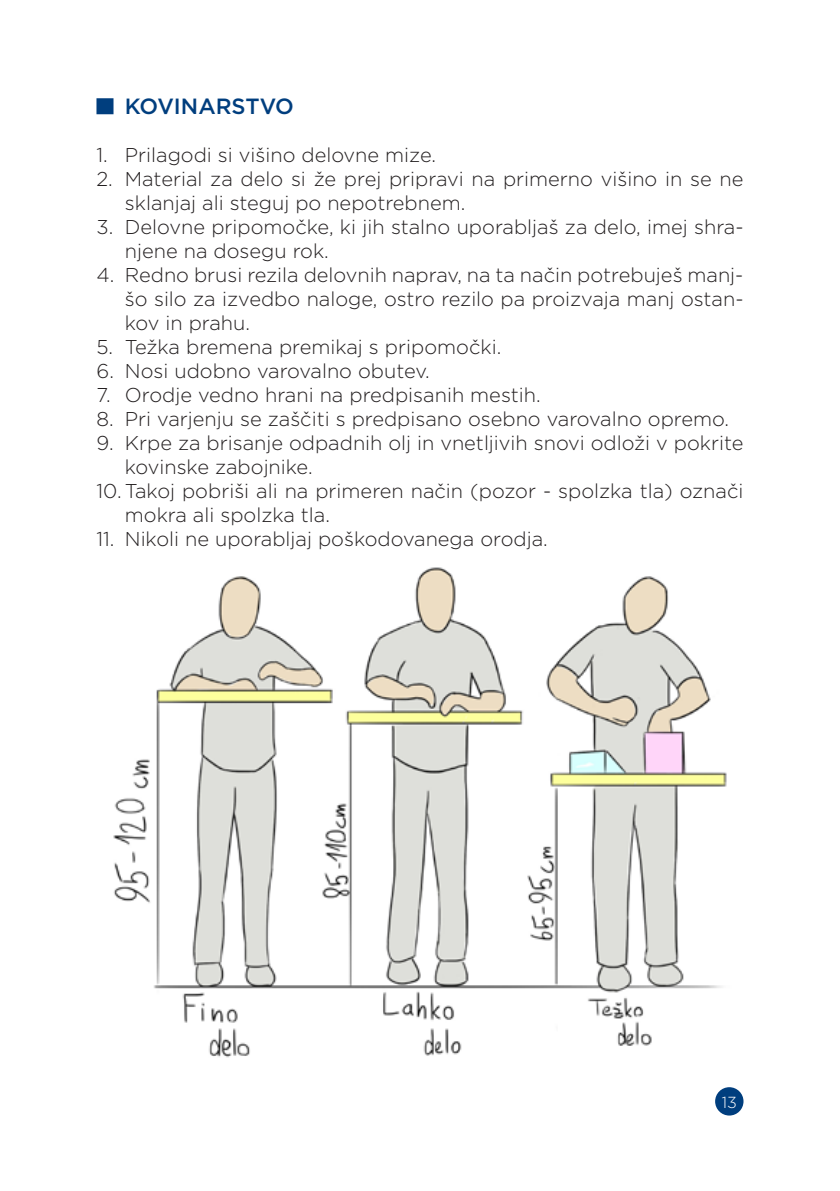
<style>
.page{position:relative;width:840px;height:1191px;background:#fff}
.page>*{position:absolute;margin:0;border:0;box-sizing:border-box;transform-origin:0 0}
.t1{font:500 22px "Gotham";color:#003e7e}
.t2{font:300 20px/24px "Gotham";color:#231f20}
.t3{font:300 16px "Gotham";color:#fff}
</style>
<div class="page">
<div style="left:714px;top:1087px;width:29px;height:28px;background:#003e7e;border-radius:50%"></div>
<div style="left:96px;top:98px;width:17px;height:16px;background:#003e7e"></div>
<img style="left:113px;top:567px;width:614px;height:491px">
<p class="t1" style="left:125px;top:92px;width:170px">KOVINARSTVO</p>
<p class="t2" style="left:96px;top:143px;width:341px">1. Prilagodi si višino delovne mize.</p>
<p class="t2" style="left:125px;top:167px;width:619px;text-indent:-28px">2. Material za delo si že prej pripravi na primerno višino in se ne sklanjaj ali steguj po nepotrebnem.</p>
<p class="t2" style="left:125px;top:215px;width:619px;text-indent:-28px">3. Delovne pripomočke, ki jih stalno uporabljaš za delo, imej shra&shy;njene na dosegu rok.</p>
<p class="t2" style="left:125px;top:263px;width:620px;text-align:justify;text-indent:-28px">4. Redno brusi rezila delovnih naprav, na ta način potrebuješ manj&shy;šo silo za izvedbo naloge, ostro rezilo pa proizvaja manj ostan&shy;kov in prahu.</p>
<p class="t2" style="left:96px;top:335px;width:406px">5. Težka bremena premikaj s pripomočki.</p>
<p class="t2" style="left:96px;top:359px;width:335px">6. Nosi udobno varovalno obutev.</p>
<p class="t2" style="left:96px;top:383px;width:445px">7. Orodje vedno hrani na predpisanih mestih.</p>
<p class="t2" style="left:96px;top:407px;width:633px">8. Pri varjenju se zaščiti s predpisano osebno varovalno opremo.</p>
<p class="t2" style="left:125px;top:431px;width:619px;text-indent:-28px">9. Krpe za brisanje odpadnih olj in vnetljivih snovi odloži v pokrite kovinske zabojnike.</p>
<p class="t2" style="left:125px;top:479px;width:619px;text-indent:-28px">10. Takoj pobriši ali na primeren način (pozor - spolzka tla) označi mokra ali spolzka tla.</p>
<p class="t2" style="left:96px;top:527px;width:452px">11. Nikoli ne uporabljaj poškodovanega orodja.</p>
<p class="t3" style="left:721px;top:1092px;width:17px">13</p>
</div>
